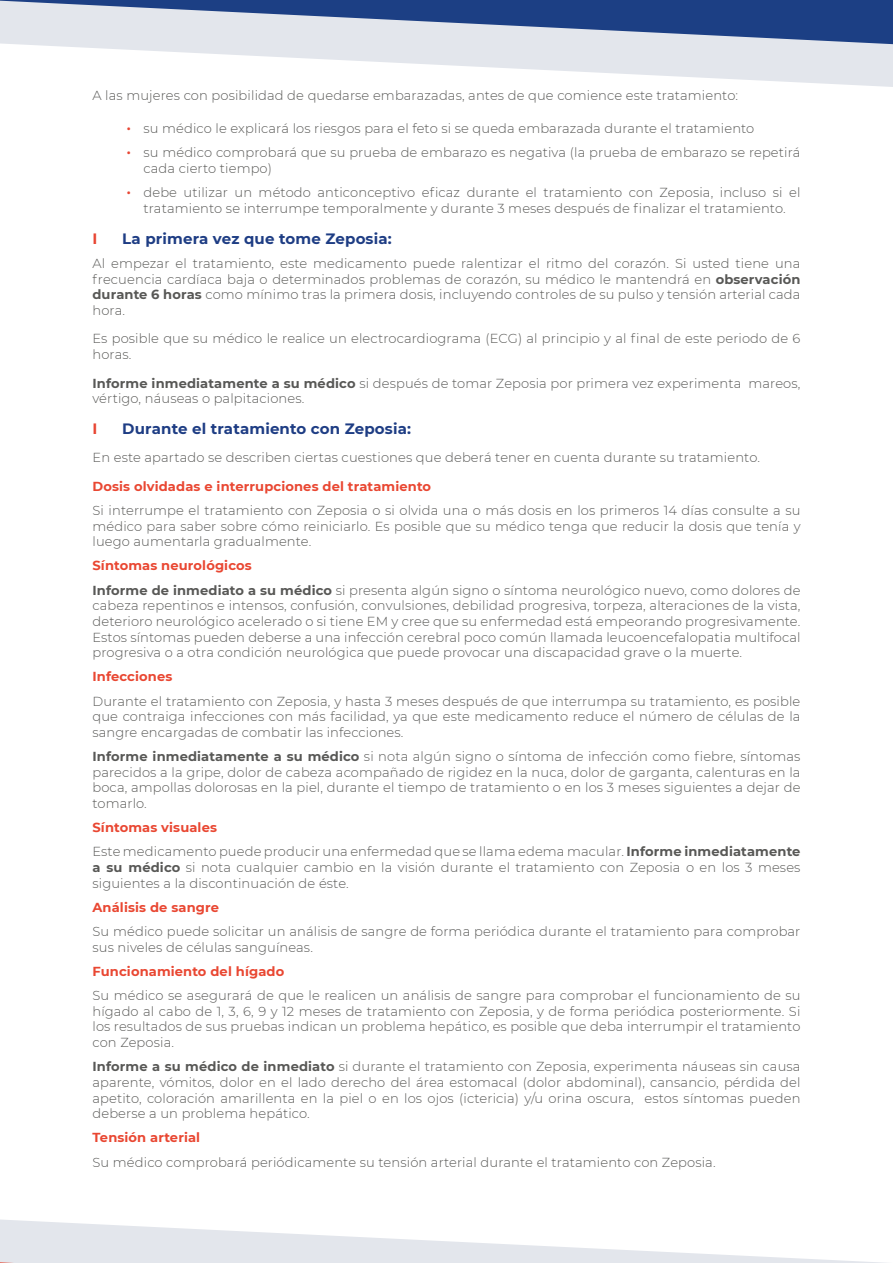
<style>
.page{position:relative;width:893px;height:1263px;background:#fff}
.page>*{position:absolute;margin:0;border:0;box-sizing:border-box;transform-origin:0 0}
.t1{font:700 15px "Montserrat";letter-spacing:.01em;color:#1e3d84}
.t2{font:700 15px "Montserrat";color:#e84633}
.t3{font:300 13.05px/15.6px "Montserrat";letter-spacing:.01em;color:#585856}
.t4{font:700 13.05px "Montserrat";letter-spacing:.01em;color:#e94732}
.s1{font-weight:500;font-size:15px;color:#e84633}
.s2{font-weight:700}
.s3{font-weight:700;color:#e94732}
</style>
<div class="page">
<svg style="left:264px;top:1232px;width:622px;height:31px"></svg>
<svg style="left:0;top:1219px;width:264px;height:44px"></svg>
<svg style="left:38px;top:45px;width:855px;height:42px"></svg>
<svg style="left:0;top:0;width:893px;height:45px;background:#7f92b8"></svg>
<p class="t3" style="left:92px;top:87px;width:647px">A las mujeres con posibilidad de quedarse embarazadas, antes de que comience este tratamiento:</p>
<p class="t3" style="left:126px;top:120px;width:629px"><span class="s1">•</span> su médico le explicará los riesgos para el feto si se queda embarazada durante el tratamiento</p>
<p class="t3" style="left:144px;top:144px;width:658px;text-indent:-17px"><span class="s1">•</span> su médico comprobará que su prueba de embarazo es negativa (la prueba de embarazo se repetirá cada cierto tiempo)</p>
<p class="t3" style="left:126px;top:184px;width:675px;line-height:16.2px;text-align:center"><span class="s1">•</span> debe utilizar un método anticonceptivo eficaz durante el tratamiento con Zeposia, incluso si el tratamiento se interrumpe temporalmente y durante 3 meses después de finalizar el tratamiento.</p>
<p class="t2" style="left:92px;top:228px;width:6px">I</p>
<p class="t1" style="left:122px;top:228px;width:271px">La primera vez que tome Zeposia:</p>
<p class="t3" style="left:92px;top:255px;width:709px;text-align:justify">Al empezar el tratamiento, este medicamento puede ralentizar el ritmo del corazón. Si usted tiene una frecuencia cardíaca baja o determinados problemas de corazón, su médico le mantendrá en <span class="s2">observación durante 6 horas</span> como mínimo tras la primera dosis, incluyendo controles de su pulso y tensión arterial cada hora.</p>
<p class="t3" style="left:92px;top:331px;width:709px">Es posible que su médico le realice un electrocardiograma (ECG) al principio y al final de este periodo de 6 horas.</p>
<p class="t3" style="left:92px;top:375px;width:709px"><span class="s2">Informe inmediatamente a su médico</span> si después de tomar Zeposia por primera vez experimenta mareos, vértigo, náuseas o palpitaciones.</p>
<p class="t2" style="left:92px;top:418px;width:6px">I</p>
<p class="t1" style="left:122px;top:418px;width:290px">Durante el tratamiento con Zeposia:</p>
<p class="t3" style="left:92px;top:449px;width:669px">En este apartado se describen ciertas cuestiones que deberá tener en cuenta durante su tratamiento.</p>
<p class="t4" style="left:92px;top:477px;width:340px">Dosis olvidadas e interrupciones del tratamiento</p>
<p class="t3" style="left:92px;top:502px;width:710px;text-align:justify">Si interrumpe el tratamiento con Zeposia o si olvida una o más dosis en los primeros 14 días consulte a su médico para saber sobre cómo reiniciarlo. Es posible que su médico tenga que reducir la dosis que tenía y luego aumentarla gradualmente.</p>
<p class="t3" style="left:92px;top:553px;width:709px;line-height:24.2px"><span class="s3">Síntomas neurológicos<br></span><span class="s2">Informe de inmediato a su médico</span> si presenta algún signo o síntoma neurológico nuevo, como dolores de</p>
<p class="t3" style="left:92px;top:597px;width:710px;text-align:justify">cabeza repentinos e intensos, confusión, convulsiones, debilidad progresiva, torpeza, alteraciones de la vista, deterioro neurológico acelerado o si tiene EM y cree que su enfermedad está empeorando progresivamente.<br>Estos síntomas pueden deberse a una infección cerebral poco común llamada leucoencefalopatia multifocal progresiva o a otra condición neurológica que puede provocar una discapacidad grave o la muerte.</p>
<p class="t4" style="left:92px;top:667px;width:81px">Infecciones</p>
<p class="t3" style="left:92px;top:693px;width:709px;text-align:justify">Durante el tratamiento con Zeposia, y hasta 3 meses después de que interrumpa su tratamiento, es posible que contraiga infecciones con más facilidad, ya que este medicamento reduce el número de células de la sangre encargadas de combatir las infecciones.</p>
<p class="t3" style="left:92px;top:748px;width:710px;text-align:justify"><span class="s2">Informe inmediatamente a su médico</span> si nota algún signo o síntoma de infección como fiebre, síntomas parecidos a la gripe, dolor de cabeza acompañado de rigidez en la nuca, dolor de garganta, calenturas en la boca, ampollas dolorosas en la piel, durante el tiempo de tratamiento o en los 3 meses siguientes a dejar de tomarlo.</p>
<p class="t3" style="left:92px;top:815px;width:709px;line-height:24.2px"><span class="s3">Síntomas visuales<br></span>Este medicamento puede producir una enfermedad que se llama edema macular. <span class="s2">Informe inmediatamente</span></p>
<p class="t3" style="left:92px;top:859px;width:709px"><span class="s2">a su médico</span> si nota cualquier cambio en la visión durante el tratamiento con Zeposia o en los 3 meses siguientes a la discontinuación de éste.</p>
<p class="t4" style="left:92px;top:898px;width:128px">Análisis de sangre</p>
<p class="t3" style="left:92px;top:923px;width:709px">Su médico puede solicitar un análisis de sangre de forma periódica durante el tratamiento para comprobar sus niveles de células sanguíneas.</p>
<p class="t4" style="left:92px;top:962px;width:193px">Funcionamiento del hígado</p>
<p class="t3" style="left:92px;top:987px;width:709px;text-align:justify">Su médico se asegurará de que le realicen un análisis de sangre para comprobar el funcionamiento de su hígado al cabo de 1, 3, 6, 9 y 12 meses de tratamiento con Zeposia, y de forma periódica posteriormente. Si los resultados de sus pruebas indican un problema hepático, es posible que deba interrumpir el tratamiento con Zeposia.</p>
<p class="t3" style="left:92px;top:1058px;width:709px;text-align:justify"><span class="s2">Informe a su médico de inmediato</span> si durante el tratamiento con Zeposia, experimenta náuseas sin causa aparente, vómitos, dolor en el lado derecho del área estomacal (dolor abdominal), cansancio, pérdida del apetito, coloración amarillenta en la piel o en los ojos (ictericia) y/u orina oscura, estos síntomas pueden deberse a un problema hepático.</p>
<p class="t4" style="left:92px;top:1128px;width:109px">Tensión arterial</p>
<p class="t3" style="left:92px;top:1154px;width:625px">Su médico comprobará periódicamente su tensión arterial durante el tratamiento con Zeposia.</p>
</div>
